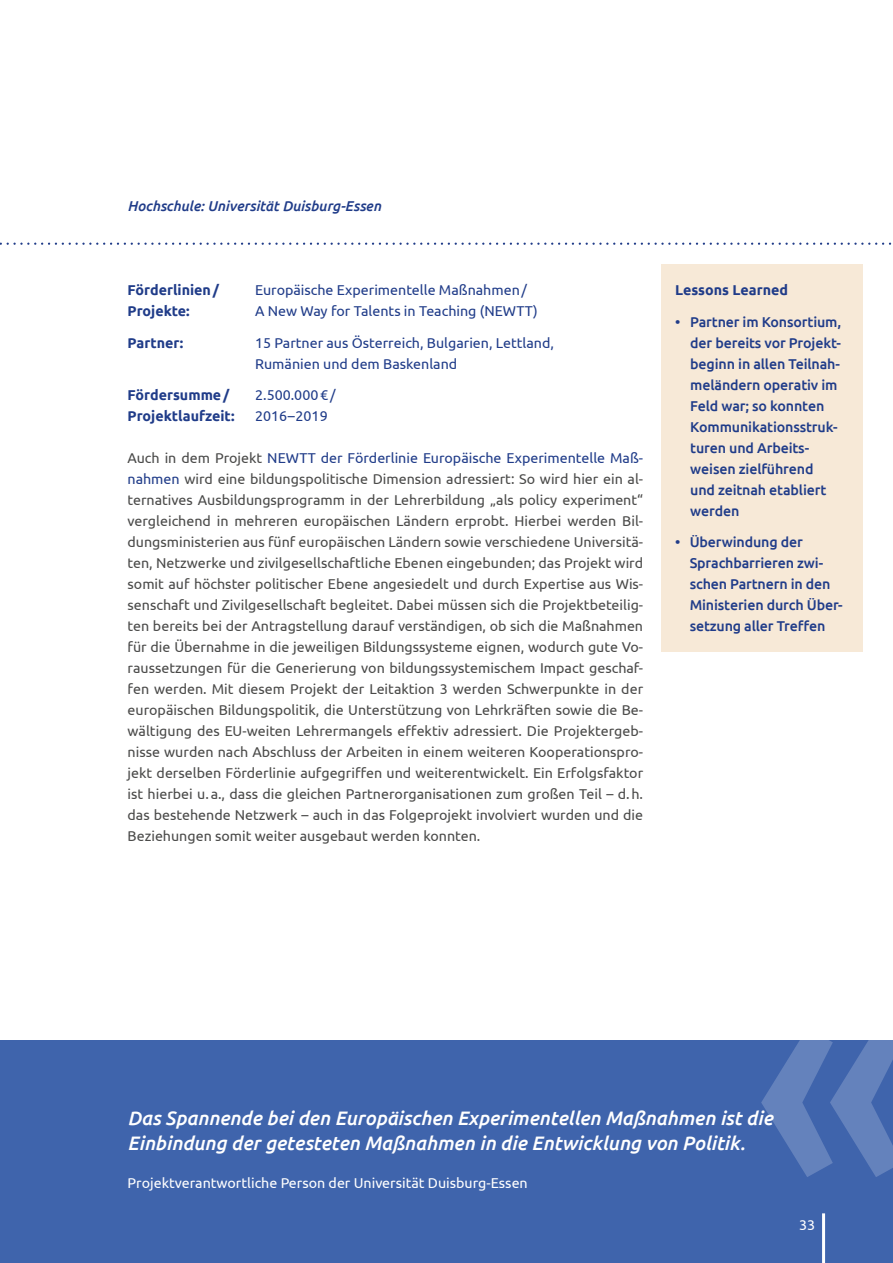
<style>
.page{position:relative;width:893px;height:1263px;background:#fff}
.page>*{position:absolute;margin:0;border:0;box-sizing:border-box;transform-origin:0 0}
.t1{font:italic 500 19.5px/25.5px "Ubuntu";color:#fff}
.t2{font:14.25px/21px "Ubuntu";color:#4a4a49;text-align:justify}
.t3{font:500 14.25px/21px "Ubuntu";letter-spacing:-.01em;color:#203c89}
.t4{font:14.25px/21px "Ubuntu";color:#203c89}
.t5{font:700 14.25px/21px "Ubuntu";color:#203c89}
.t6{font:14.25px "Ubuntu";color:#fff}
.t7{font:italic 500 14.25px "Ubuntu";color:#203c89}
.s1{color:#203c89}
</style>
<div class="page">
<div style="left:662px;top:265px;width:201px;height:387px;background:#f7e9d7"></div>
<svg style="left:0;top:243px;width:892px;height:2px"></svg>
<div style="left:0;top:1041px;width:893px;height:222px;background:#3f64ac"></div>
<svg style="left:761px;top:1040px;width:132px;height:137px"></svg>
<hr style="left:822px;top:1213px;width:3px;height:50px;background:#fff">
<p class="t7" style="left:128px;top:197px;width:255px">Hochschule: Universität Duisburg-Essen</p>
<p class="t5" style="left:128px;top:279px;width:93px">Förderlinien/<br>Projekte:</p>
<p class="t4" style="left:255px;top:279px;width:284px">Europäische Experimentelle Maßnahmen/<br>A New Way for Talents in Teaching (NEWTT)</p>
<p class="t5" style="left:128px;top:332px;width:57px">Partner:</p>
<p class="t4" style="left:255px;top:332px;width:300px">15 Partner aus Österreich, Bulgarien, Lettland,<br>Rumänien und dem Baskenland</p>
<p class="t5" style="left:128px;top:384px;width:108px">Fördersumme/<br>Projektlaufzeit:</p>
<p class="t4" style="left:255px;top:384px;width:82px">2.500.000€/<br>2016–2019</p>
<p class="t2" style="left:128px;top:447px;width:517px">Auch in dem Projekt <span class="s1">NEWTT der Förderlinie Europäische Experimentelle Maß&shy;nahmen</span> wird eine bildungspolitische Dimension adressiert: So wird hier ein al&shy;ternatives Ausbildungsprogramm in der Lehrerbildung „als policy experiment“ vergleichend in mehreren europäischen Ländern erprobt. Hierbei werden Bil&shy;dungsministerien aus fünf europäischen Ländern sowie verschiedene Universitä&shy;ten, Netzwerke und zivilgesellschaftliche Ebenen eingebunden; das Projekt wird somit auf höchster politischer Ebene angesiedelt und durch Expertise aus Wis&shy;senschaft und Zivilgesellschaft begleitet. Dabei müssen sich die Projektbeteilig&shy;ten bereits bei der Antragstellung darauf verständigen, ob sich die Maßnahmen für die Übernahme in die jeweiligen Bildungssysteme eignen, wodurch gute Vo&shy;raussetzungen für die Generierung von bildungssystemischem Impact geschaf&shy;fen werden. Mit diesem Projekt der Leitaktion 3 werden Schwerpunkte in der europäischen Bildungspolitik, die Unterstützung von Lehrkräften sowie die Be&shy;wältigung des EU-weiten Lehrermangels effektiv adressiert. Die Projektergeb&shy;nisse wurden nach Abschluss der Arbeiten in einem weiteren Kooperationspro&shy;jekt derselben Förderlinie aufgegriffen und weiterentwickelt. Ein Erfolgsfaktor ist hierbei u.a., dass die gleichen Partnerorganisationen zum großen Teil – d.h. das bestehende Netzwerk – auch in das Folgeprojekt involviert wurden und die Beziehungen somit weiter ausgebaut werden konnten.</p>
<p class="t5" style="left:675px;top:279px;width:115px">Lessons Learned</p>
<p class="t3" style="left:690px;top:310px;width:152px;text-indent:-15px">• Partner im Konsortium, der bereits vor Projekt&shy;beginn in allen Teilnah&shy;meländern operativ im<br>Feld war; so konnten<br>Kommunikationsstruk&shy;turen und Arbeits&shy;weisen zielführend und zeitnah etabliert werden</p>
<p class="t3" style="left:690px;top:531px;width:154px;text-indent:-15px">• Überwindung der<br>Sprachbarrieren zwi&shy;schen Partnern in den<br>Ministerien durch Über&shy;setzung aller Treffen</p>
<h1 class="t1" style="left:128px;top:1104px;width:647px">Das Spannende bei den Europäischen Experimentellen Maßnahmen ist die<br>Einbindung der getesteten Maßnahmen in die Entwicklung von Politik.</h1>
<p class="t6" style="left:128px;top:1174px;width:402px">Projektverantwortliche Person der Universität Duisburg-Essen</p>
<p class="t6" style="left:799px;top:1216px;width:18px">33</p>
</div>
